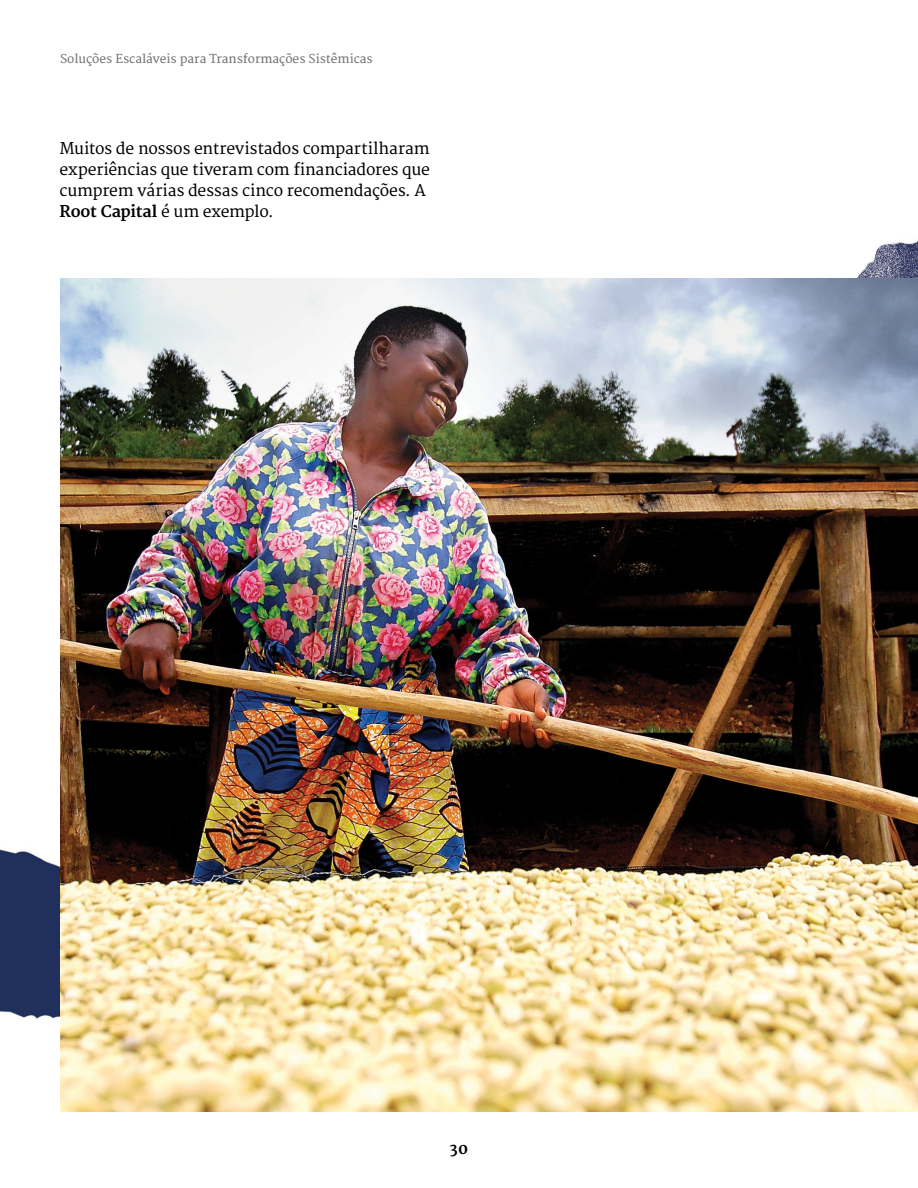
<style>
.page{position:relative;width:918px;height:1188px;background:#fff}
.page>*{position:absolute;margin:0;border:0;box-sizing:border-box;transform-origin:0 0}
.t1{font:15.75px/21px "Merriweather";letter-spacing:-.015em;color:#000}
.t2{font:700 15px "Merriweather";color:#000}
.t3{font:12px "Merriweather";color:#6d6e71}
.s1{font-weight:700}
</style>
<div class="page">
<img style="left:0;top:240px;width:918px;height:872px">
<img style="left:60px;top:278px;width:858px;height:833px">
<p class="t3" style="left:60px;top:51px;width:314px">Soluções Escaláveis para Transformações Sistêmicas</p>
<p class="t1" style="left:60px;top:138px;width:372px">Muitos de nossos entrevistados compartilharam experiências que tiveram com financiadores que cumprem várias dessas cinco recomendações. A <span class="s1">Root Capital</span> é um exemplo.</p>
<p class="t2" style="left:450px;top:1140px;width:20px">30</p>
</div>
